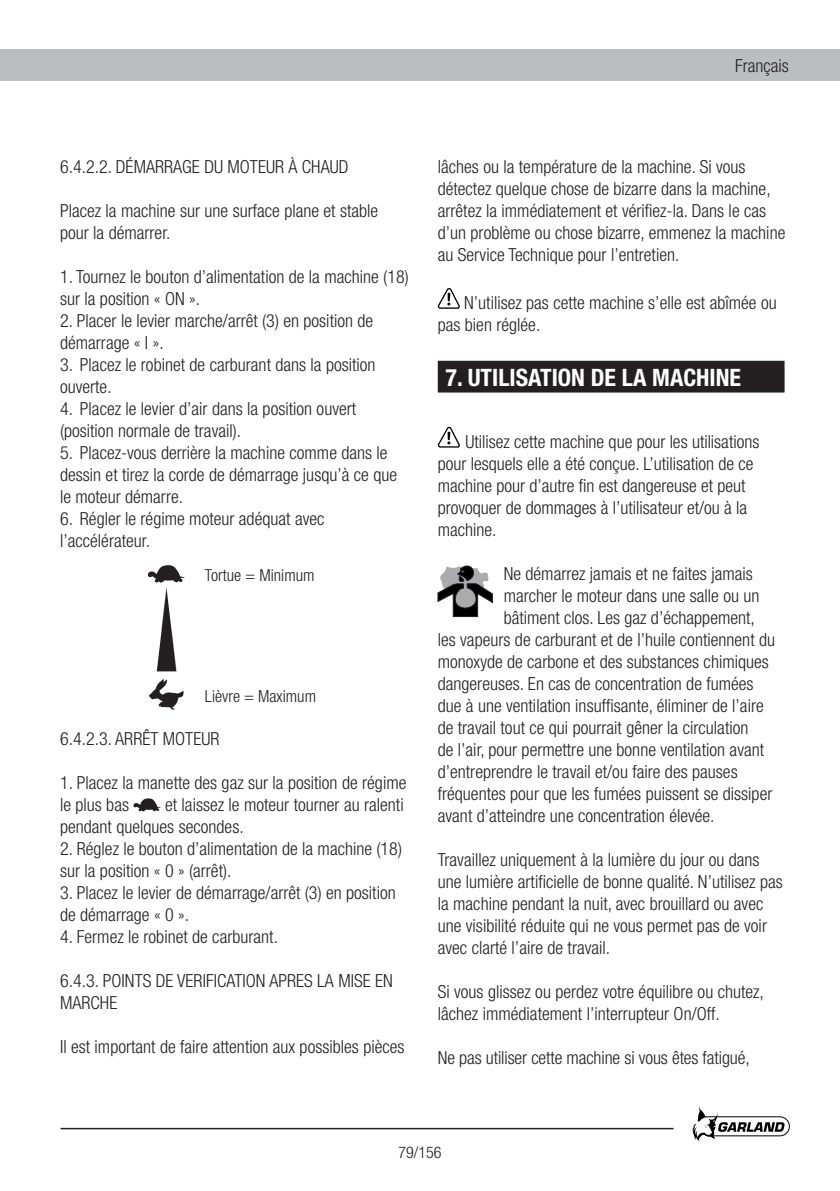
<style>
.page{position:relative;width:840px;height:1191px;background:#fff}
.page>*{position:absolute;margin:0;border:0;box-sizing:border-box;transform-origin:0 0}
.t1{font:700 condensed 24px "Helvetica Neue";color:#fff}
.TEXTO{font:300 condensed 18px/22px "Helvetica Neue";color:#231f20}
.TEXTO-2{font:300 condensed 16.6px "Helvetica Neue";color:#231f20}
.t2{font:300 condensed 16px "Helvetica Neue";color:#231f20}
</style>
<div class="page">
<div style="left:0;top:50px;width:839px;height:31px;background:#bcbdc0"></div>
<svg style="left:692px;top:1107px;width:97px;height:34px"></svg>
<hr style="left:60px;top:1127px;width:613px;height:2px;background:#231f20">
<svg style="left:133px;top:798px;width:28px;height:13px"></svg>
<svg style="left:437px;top:288px;width:23px;height:21px"></svg>
<div style="left:438px;top:362px;width:345px;height:29px;background:#231f20"></div>
<div style="left:437px;top:361px;width:347px;height:31px;border:2px solid #231f20"></div>
<svg style="left:437px;top:427px;width:23px;height:21px"></svg>
<svg style="left:437px;top:565px;width:55px;height:52px"></svg>
<svg style="left:149px;top:679px;width:35px;height:31px"></svg>
<svg style="left:148px;top:565px;width:37px;height:106px"></svg>
<p class="TEXTO" style="left:734px;top:55px;width:55px">Français</p>
<p class="TEXTO" style="left:60px;top:156px;width:290px">6.4.2.2. DÉMARRAGE DU MOTEUR À CHAUD</p>
<p class="TEXTO" style="left:60px;top:200px;width:319px">Placez la machine sur une surface plane et stable pour la démarrer.</p>
<p class="TEXTO" style="left:60px;top:266px;width:350px">1. Tournez le bouton d’alimentation de la machine (18) sur la position « ON ».</p>
<p class="TEXTO" style="left:60px;top:310px;width:314px">2. Placer le levier marche/arrêt (3) en position de démarrage « I ».</p>
<p class="TEXTO" style="left:60px;top:354px;width:317px">3. Placez le robinet de carburant dans la position ouverte.</p>
<p class="TEXTO" style="left:60px;top:398px;width:297px">4. Placez le levier d’air dans la position ouvert (position normale de travail).</p>
<p class="TEXTO" style="left:60px;top:442px;width:338px">5. Placez-vous derrière la machine comme dans le dessin et tirez la corde de démarrage jusqu’à ce que le moteur démarre.</p>
<p class="TEXTO" style="left:60px;top:508px;width:266px">6. Régler le régime moteur adéquat avec l’accélérateur.</p>
<p class="TEXTO-2" style="left:205px;top:566px;width:111px">Tortue = Minimum</p>
<p class="TEXTO-2" style="left:205px;top:687px;width:112px">Lièvre = Maximum</p>
<p class="TEXTO" style="left:60px;top:728px;width:161px">6.4.2.3. ARRÊT MOTEUR</p>
<p class="TEXTO" style="left:60px;top:772px;width:347px">1. Placez la manette des gaz sur la position de régime le plus bas</p>
<p class="TEXTO" style="left:60px;top:794px;width:345px;text-indent:105px">et laissez le moteur tourner au ralenti pendant quelques secondes.</p>
<p class="TEXTO" style="left:60px;top:838px;width:343px">2. Réglez le bouton d’alimentation de la machine (18) sur la position « 0 » (arrêt).</p>
<p class="TEXTO" style="left:60px;top:882px;width:337px">3. Placez le levier de démarrage/arrêt (3) en position de démarrage « 0 ».</p>
<p class="TEXTO" style="left:60px;top:926px;width:219px">4. Fermez le robinet de carburant.</p>
<p class="TEXTO" style="left:60px;top:970px;width:334px">6.4.3. POINTS DE VERIFICATION APRES LA MISE EN<br>MARCHE</p>
<p class="TEXTO" style="left:60px;top:1036px;width:346px">Il est important de faire attention aux possibles pièces</p>
<p class="TEXTO" style="left:437px;top:156px;width:349px">lâches ou la température de la machine. Si vous détectez quelque chose de bizarre dans la machine, arrêtez la immédiatement et vérifiez-la. Dans le cas d’un problème ou chose bizarre, emmenez la machine au Service Technique pour l’entretien.</p>
<p class="TEXTO" style="left:437px;top:291px;width:340px;text-indent:26px">N’utilisez pas cette machine s’elle est abîmée ou pas bien réglée.</p>
<p class="t1" style="left:445px;top:363px;width:297px">7. UTILISATION DE LA MACHINE</p>
<p class="TEXTO" style="left:437px;top:430px;width:323px;text-indent:28px">Utilisez cette machine que pour les utilisations pour lesquels elle a été conçue. L’utilisation de ce machine pour d’autre fin est dangereuse et peut provoquer de dommages à l’utilisateur et/ou à la machine.</p>
<p class="TEXTO" style="left:503px;top:562px;width:250px">Ne démarrez jamais et ne faites jamais</p>
<p class="TEXTO" style="left:503px;top:584px;width:257px">marcher le moteur dans une salle ou un</p>
<p class="TEXTO" style="left:503px;top:606px;width:252px">bâtiment clos. Les gaz d’échappement,</p>
<p class="TEXTO" style="left:437px;top:628px;width:338px">les vapeurs de carburant et de l’huile contiennent du</p>
<p class="TEXTO" style="left:437px;top:650px;width:332px">monoxyde de carbone et des substances chimiques</p>
<p class="TEXTO" style="left:437px;top:672px;width:317px">dangereuses. En cas de concentration de fumées</p>
<p class="TEXTO" style="left:437px;top:694px;width:327px">due à une ventilation insuffisante, éliminer de l’aire</p>
<p class="TEXTO" style="left:437px;top:716px;width:312px">de travail tout ce qui pourrait gêner la circulation</p>
<p class="TEXTO" style="left:437px;top:738px;width:328px">de l’air, pour permettre une bonne ventilation avant</p>
<p class="TEXTO" style="left:437px;top:760px;width:301px">d’entreprendre le travail et/ou faire des pauses</p>
<p class="TEXTO" style="left:437px;top:782px;width:336px">fréquentes pour que les fumées puissent se dissiper</p>
<p class="TEXTO" style="left:437px;top:804px;width:278px">avant d’atteindre une concentration élevée.</p>
<p class="TEXTO" style="left:437px;top:848px;width:346px">Travaillez uniquement à la lumière du jour ou dans une lumière artificielle de bonne qualité. N’utilisez pas la machine pendant la nuit, avec brouillard ou avec une visibilité réduite qui ne vous permet pas de voir avec clarté l’aire de travail.</p>
<p class="TEXTO" style="left:437px;top:980px;width:327px">Si vous glissez ou perdez votre équilibre ou chutez, lâchez immédiatement l’interrupteur On/Off.</p>
<p class="TEXTO" style="left:437px;top:1046px;width:313px">Ne pas utiliser cette machine si vous êtes fatigué,</p>
<p class="t2" style="left:398px;top:1143px;width:45px">79/156</p>
</div>
